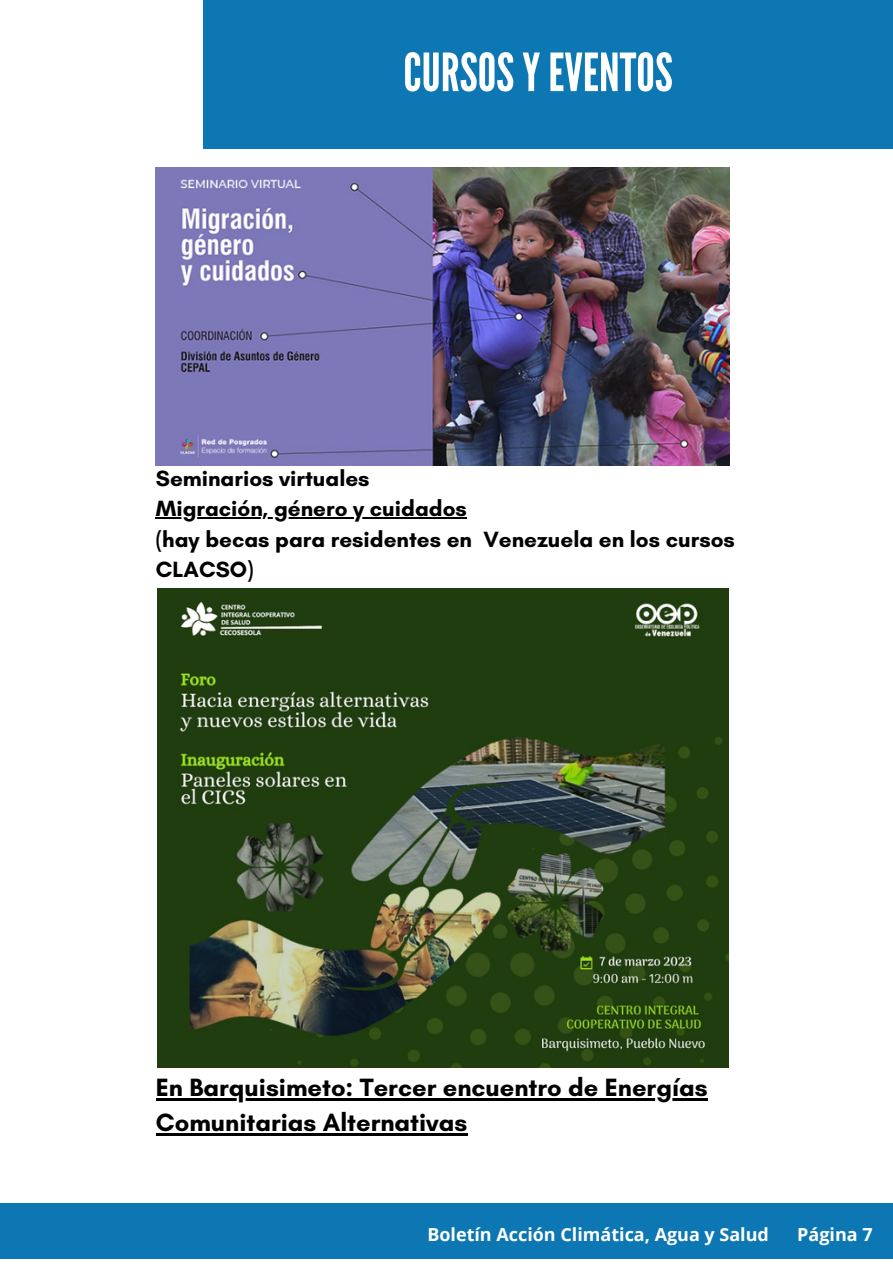
<style>
.page{position:relative;width:893px;height:1264px;background:#fff}
.page>*{position:absolute;margin:0;border:0;box-sizing:border-box;transform-origin:0 0}
.t1{font:52.5px "League Gothic";color:#fff}
.t2{font:700 25.5px/34.8px "Glacial Indifference";color:#000}
.t3{font:700 22.5px/30.3px "Glacial Indifference";color:#000}
.t4{font:700 18px "Open Sans";color:#fff}
</style>
<div class="page">
<div style="left:203px;top:0;width:689px;height:149px;background:#0d77b4"></div>
<div style="left:0;top:1202px;width:892px;height:56px;background:#0d77b4"></div>
<img style="left:156px;top:167px;width:573px;height:298px">
<img style="left:157px;top:588px;width:571px;height:479px">
<hr style="left:156px;top:1098px;width:551px;height:2px;background:#000">
<hr style="left:156px;top:1133px;width:311px;height:2px;background:#000">
<hr style="left:156px;top:517px;width:311px;height:1px;background:#000">
<h1 class="t1" style="left:403px;top:42px;width:271px">CURSOSYEVENTOS</h1>
<p class="t3" style="left:156px;top:463px;width:580px">Seminarios virtuales<br>Migración, género y cuidados<br>(hay becas para residentes en Venezuela en los cursos<br>CLACSO)</p>
<p class="t2" style="left:156px;top:1069px;width:553px">En Barquisimeto: Tercer encuentro de Energías<br>Comunitarias Alternativas</p>
<p class="t4" style="left:427px;top:1221px;width:343px">Boletín Acción Climática, Agua y Salud</p>
<p class="t4" style="left:797px;top:1221px;width:77px">Página 7</p>
</div>
